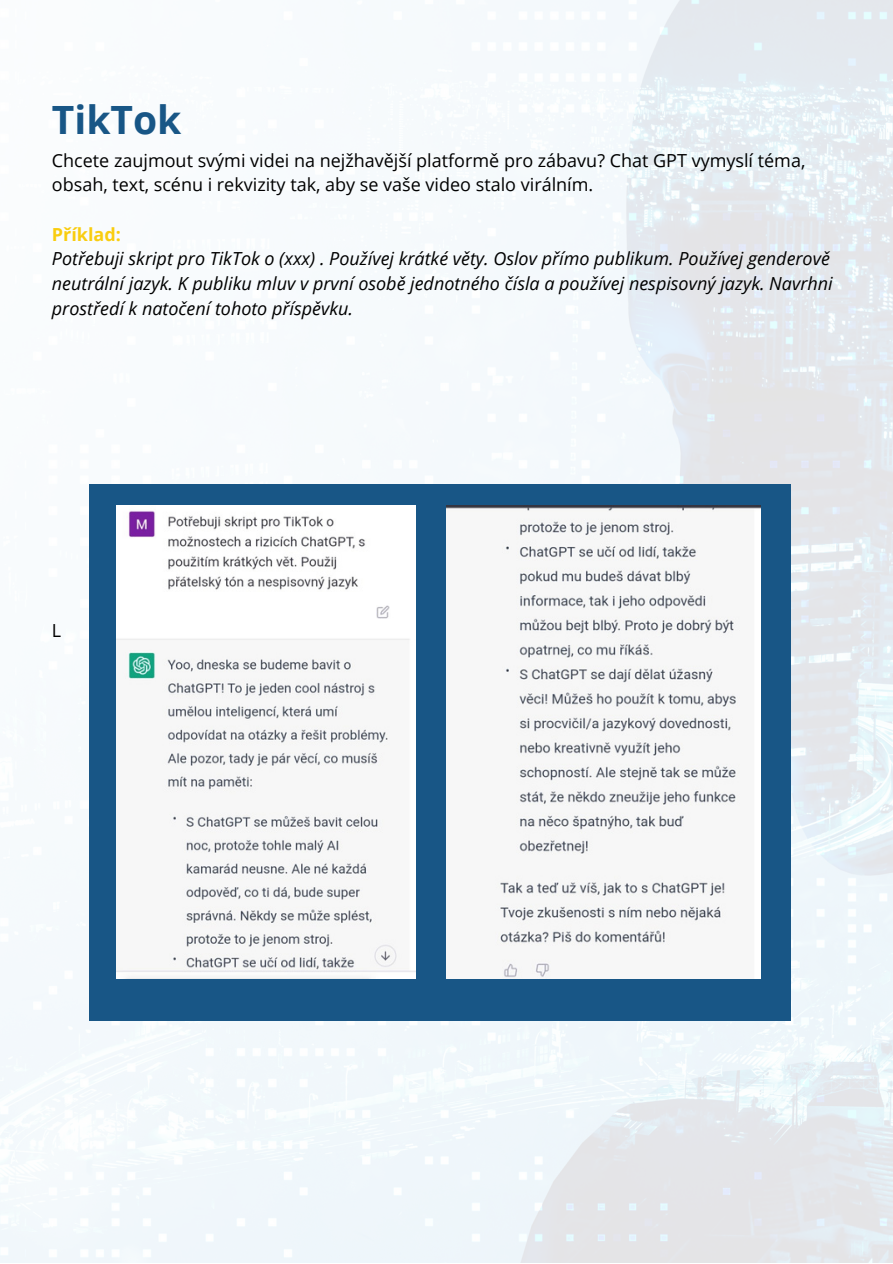
<style>
.page{position:relative;width:893px;height:1264px;background:#fff}
.page>*{position:absolute;margin:0;border:0;box-sizing:border-box;transform-origin:0 0}
.t1{font:700 39px "Open Sans";color:#185686}
.t2{font:italic 18px/24.8px "Open Sans";color:#000}
.t3{font:18px/24.8px "Open Sans";color:#000}
.t4{font:700 18px "Open Sans";color:#f9cd0f}
</style>
<div class="page">
<img style="left:0;top:0;width:892px;height:1262px">
<div style="left:89px;top:484px;width:701px;height:536px;background:#185686"></div>
<img style="left:116px;top:506px;width:299px;height:472px">
<img style="left:446px;top:506px;width:314px;height:472px">
<h1 class="t1" style="left:52px;top:92px;width:131px">TikTok</h1>
<p class="t3" style="left:52px;top:147px;width:755px">Chcete zaujmout svými videi na nejžhavější platformě pro zábavu? Chat GPT vymyslí téma, obsah, text, scénu i rekvizity tak, aby se vaše video stalo virálním.</p>
<p class="t4" style="left:52px;top:221px;width:70px">Příklad:</p>
<p class="t2" style="left:52px;top:246px;width:782px">Potřebuji skript pro TikTok o (xxx) . Používej krátké věty. Oslov přímo publikum. Používej genderově neutrální jazyk. K publiku mluv v první osobě jednotného čísla a používej nespisovný jazyk. Navrhni prostředí k natočení tohoto příspěvku.</p>
<p class="t3" style="left:52px;top:617px;width:11px">L</p>
</div>
